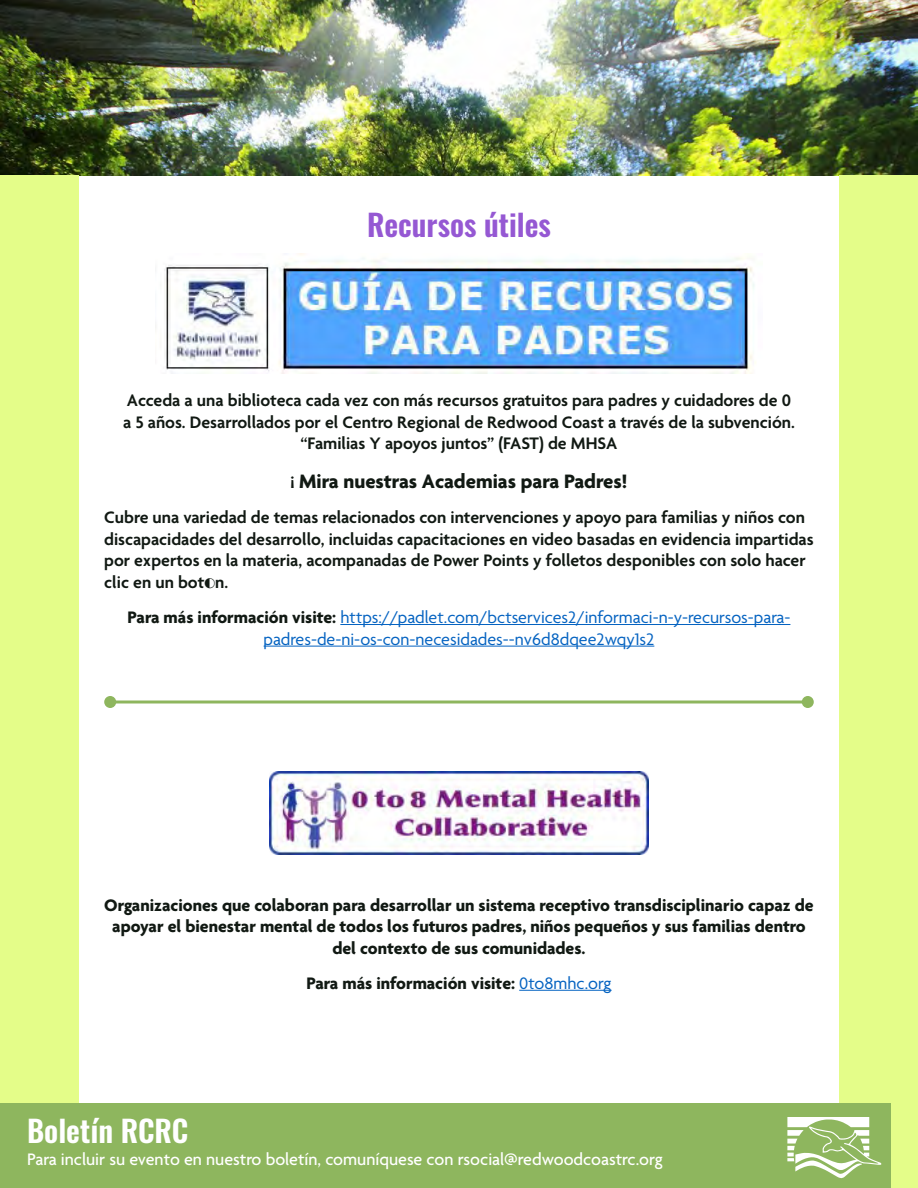
<style>
.page{position:relative;width:918px;height:1188px;background:#fff}
.page>*{position:absolute;margin:0;border:0;box-sizing:border-box;transform-origin:0 0}
.t1{font:600 30px "Oswald";color:#9558d3}
.t2{font:600 30px "Oswald";color:#fff}
.t3{font:700 21px "Agenda";color:#111913}
.t4{font:600 18px/21.6px "Agenda";color:#111913;text-align:center}
.t5{font:700 18px/21.6px "Agenda";color:#111913;text-align:center}
.t6{font:18px/21.6px "Agenda";color:#0563c1;text-align:center}
.t7{font:500 18px "Agenda";color:#fff}
.s1{font-weight:600;font-size:18px}
.s2{font-family:"Broadway";font-weight:400}
.s3{font-weight:700;color:#111913}
.s4{font-weight:400;color:#0563c1}
</style>
<div class="page">
<img style="left:0;top:0;width:918px;height:176px">
<div style="left:0;top:176px;width:79px;height:1012px;background:#e4fd89"></div>
<div style="left:839px;top:176px;width:79px;height:1012px;background:#e4fd89"></div>
<div style="left:0;top:1104px;width:891px;height:84px;background:#8eb65e"></div>
<img style="left:269px;top:772px;width:380px;height:82px">
<svg style="left:116px;top:700px;width:686px;height:4px;background:#a9c785"></svg>
<div style="left:104px;top:696px;width:12px;height:12px;background:#8eb65e;border-radius:50%"></div>
<div style="left:802px;top:696px;width:12px;height:12px;background:#8eb65e;border-radius:50%"></div>
<svg style="left:787px;top:1117px;width:94px;height:61px"></svg>
<hr style="left:340px;top:624px;width:450px;height:1px;background:#0563c1">
<hr style="left:264px;top:646px;width:390px;height:1px;background:#0563c1">
<img style="left:164px;top:253px;width:592px;height:120px">
<hr style="left:519px;top:990px;width:93px;height:1px;background:#0563c1">
<h1 class="t1" style="left:367px;top:209px;width:185px">Recursos útiles</h1>
<p class="t4" style="left:123px;top:391px;width:673px">Acceda a una biblioteca cada vez con más recursos gratuitos para padres y cuidadores de 0 a 5 años. Desarrollados por el Centro Regional de Redwood Coast a través de la subvención. “Familias Y apoyos juntos” (FAST) de MHSA</p>
<p class="t3" style="left:290px;top:470px;width:339px"><span class="s1">¡</span> Mira nuestras Academias para Padres!</p>
<p class="t4" style="left:104px;top:508px;width:711px;text-align:left">Cubre una variedad de temas relacionados con intervenciones y apoyo para familias y niños con discapacidades del desarrollo, incluidas capacitaciones en video basadas en evidencia impartidas por expertos en la materia, acompanadas de Power Points y folletos desponibles con solo hacer clic en un bot<span class="s2">o</span>n.</p>
<p class="t6" style="left:128px;top:608px;width:664px"><span class="s3">Para más información visite:</span> https://padlet.com/bctservices2/informaci-n-y-recursos-para&shy;padres-de-ni-os-con-necesidades--nv6d8dqee2wqy1s2</p>
<p class="t5" style="left:104px;top:895px;width:711px">Organizaciones que colaboran para desarrollar un sistema receptivo transdisciplinario capaz de apoyar el bienestar mental de todos los futuros padres, niños pequeños y sus familias dentro del contexto de sus comunidades.</p>
<p class="t5" style="left:306px;top:973px;width:307px">Para más información visite: <span class="s4">0to8mhc.org</span></p>
<h1 class="t2" style="left:27px;top:1115px;width:163px">Boletín RCRC</h1>
<p class="t7" style="left:27px;top:1149px;width:637px">Para incluir su evento en nuestro boletín, comuníquese con rsocial@redwoodcoastrc.org</p>
</div>
